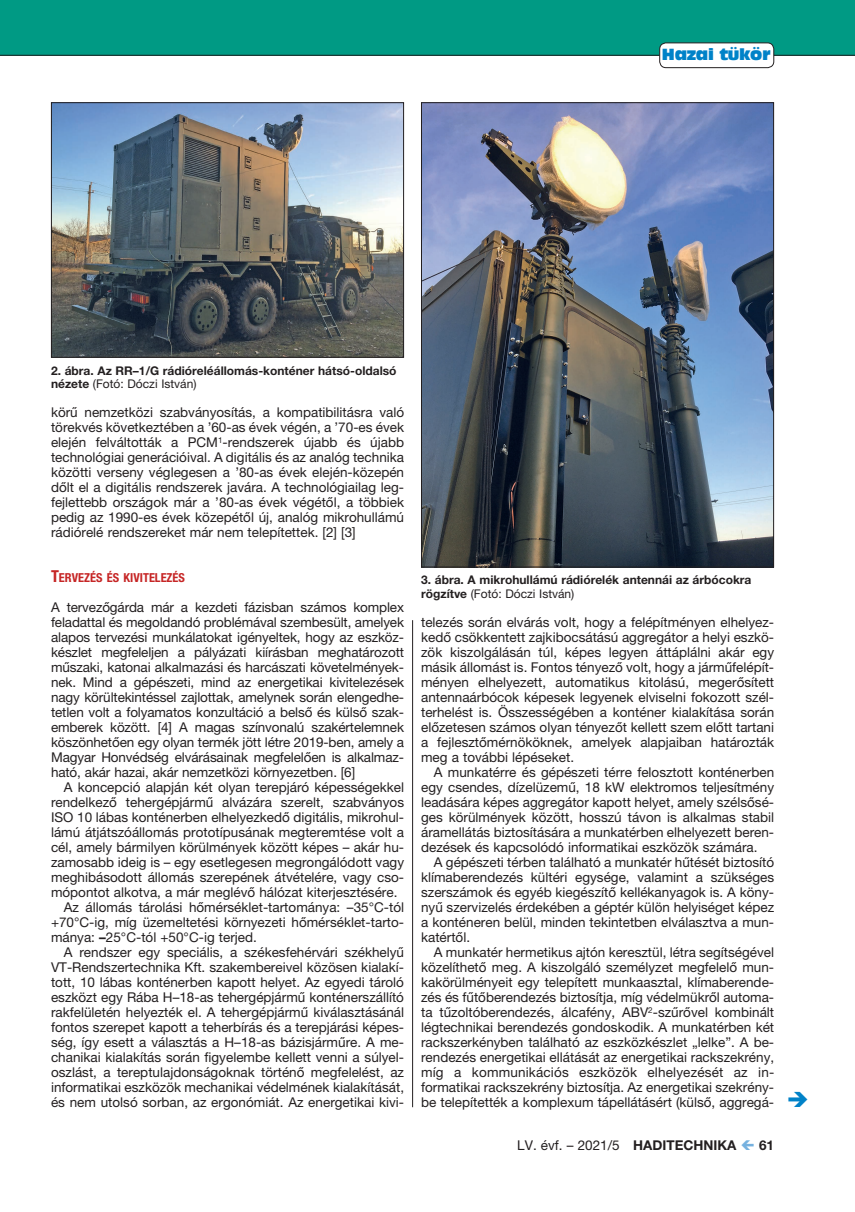
<style>
.page{position:relative;width:855px;height:1212px;background:#fff}
.page>*{position:absolute;margin:0;border:0;box-sizing:border-box;transform-origin:0 0}
.t1{font:15px "Antique Olive Compact";letter-spacing:-.02em;color:#0082c8}
.t2{font:13.5px/15px "Helvetica Neue LT Pro";color:#231f20;text-align:justify}
.t3{font:700 13.5px "Helvetica Neue LT Pro";color:#231f20}
.t4{font:700 condensed 12.3px "Helvetica Neue LT Pro";color:#c62626}
.t5{font:700 12px/13.5px "Helvetica Neue LT Pro";color:#231f20}
.s1{font-weight:400}
.s2{font-size:16.5px}
.s3{font-weight:700}
</style>
<div class="page">
<div style="left:0;top:0;width:855px;height:55px;background:#009a84"></div>
<hr style="left:0;top:55px;width:855px;height:1px;background:#231f20">
<div style="left:659px;top:43px;width:114px;height:25px;background:#fff;border-radius:6px"></div>
<div style="left:659px;top:43px;width:115px;height:25px;border:1px solid #231f20;border-radius:6px"></div>
<img style="left:423px;top:104px;width:349px;height:461px">
<img style="left:53px;top:104px;width:349px;height:252px">
<div style="left:51px;top:102px;width:353px;height:256px;border:1px solid #231f20"></div>
<hr style="left:412px;top:620px;width:1px;height:487px;background:#231f20">
<p class="t1" style="left:662px;top:44px;width:110px">Hazai tükör</p>
<p class="t5" style="left:51px;top:363px;width:347px">2. ábra. Az RR–1/G rádióreléállomás-konténer hátsó-oldalsó nézete <span class="s1">(Fotó: Dóczi István)</span></p>
<p class="t2" style="left:51px;top:405px;width:354px">körű nemzetközi szabványosítás, a kompatibilitásra való törekvés következtében a ’60-as évek végén, a ’70-es évek elején felváltották a PCM<sup>1</sup>-rendszerek újabb és újabb technológiai generációival. A digitális és az analóg technika közötti verseny véglegesen a ’80-as évek elején-közepén dőlt el a digitális rendszerek javára. A technológiailag leg&shy;fejlettebb országok már a ’80-as évek végétől, a többiek pedig az 1990-es évek közepétől új, analóg mikrohullámú rádiórelé rendszereket már nem telepítettek. [2] [3]</p>
<p class="t4" style="left:51px;top:570px;width:135px"><span class="s2">T</span>ERVEZÉS ÉS KIVITELEZÉS</p>
<p class="t2" style="left:51px;top:600px;width:354px">A tervezőgárda már a kezdeti fázisban számos komplex feladattal és megoldandó problémával szembesült, amelyek alapos tervezési munkálatokat igényeltek, hogy az eszköz&shy;készlet megfeleljen a pályázati kiírásban meghatározott műszaki, katonai alkalmazási és harcászati követelmények&shy;nek. Mind a gépészeti, mind az energetikai kivitelezések nagy körültekintéssel zajlottak, amelynek során elengedhe&shy;tetlen volt a folyamatos konzultáció a belső és külső szak&shy;emberek között. [4] A magas színvonalú szakértelemnek köszönhetően egy olyan termék jött létre 2019-ben, amely a Magyar Honvédség elvárásainak megfelelően is alkalmaz&shy;ható, akár hazai, akár nemzetközi környezetben. [6]</p>
<p class="t2" style="left:64px;top:780px;width:342px">A koncepció alapján két olyan terepjáró képességekkel</p>
<p class="t2" style="left:51px;top:795px;width:354px">rendelkező tehergépjármű alvázára szerelt, szabványos</p>
<p class="t2" style="left:51px;top:810px;width:354px">ISO 10 lábas konténerben elhelyezkedő digitális, mikrohul-</p>
<p class="t2" style="left:51px;top:825px;width:354px">lámú átjátszóállomás prototípusának megteremtése volt a</p>
<p class="t2" style="left:51px;top:840px;width:354px">cél, amely bármilyen körülmények között képes – akár hu-</p>
<p class="t2" style="left:51px;top:855px;width:354px">zamosabb ideig is – egy esetlegesen megrongálódott vagy</p>
<p class="t2" style="left:51px;top:870px;width:354px">meghibásodott állomás szerepének átvételére, vagy cso-</p>
<p class="t2" style="left:51px;top:885px;width:348px">mópontot alkotva, a már meglévő hálózat kiterjesztésére.</p>
<p class="t2" style="left:64px;top:900px;width:342px">Az állomás tárolási hőmérséklet-tartománya: –35°C-tól</p>
<p class="t2" style="left:51px;top:915px;width:354px">+70°C-ig, míg üzemeltetési környezeti hőmérséklet-tarto-</p>
<p class="t2" style="left:51px;top:930px;width:207px">mánya: <span class="s3">–</span>25°C-tól +50°C-ig terjed.</p>
<p class="t2" style="left:64px;top:945px;width:342px">A rendszer egy speciális, a székesfehérvári székhelyű</p>
<p class="t2" style="left:51px;top:960px;width:354px">VT-Rendszertechnika Kft. szakembereivel közösen kialakí-</p>
<p class="t2" style="left:51px;top:975px;width:354px">tott, 10 lábas konténerben kapott helyet. Az egyedi tároló</p>
<p class="t2" style="left:51px;top:990px;width:354px">eszközt egy Rába H–18-as tehergépjármű konténerszállító</p>
<p class="t2" style="left:51px;top:1005px;width:354px">rakfelületén helyezték el. A tehergépjármű kiválasztásánál</p>
<p class="t2" style="left:51px;top:1020px;width:354px">fontos szerepet kapott a teherbírás és a terepjárási képes-</p>
<p class="t2" style="left:51px;top:1035px;width:354px">ség, így esett a választás a H–18-as bázisjárműre. A me-</p>
<p class="t2" style="left:51px;top:1050px;width:354px">chanikai kialakítás során figyelembe kellett venni a súlyel-</p>
<p class="t2" style="left:51px;top:1065px;width:354px">oszlást, a tereptulajdonságoknak történő megfelelést, az</p>
<p class="t2" style="left:51px;top:1080px;width:354px">informatikai eszközök mechanikai védelmének kialakítását,</p>
<p class="t2" style="left:51px;top:1095px;width:354px">és nem utolsó sorban, az ergonómiát. Az energetikai kivi-</p>
<p class="t5" style="left:421px;top:573px;width:332px">3. ábra. A mikrohullámú rádiórelék antennái az árbócokra rögzítve <span class="s1">(Fotó: Dóczi István)</span></p>
<p class="t2" style="left:421px;top:615px;width:354px">telezés során elvárás volt, hogy a felépítményen elhelyez&shy;kedő csökkentett zajkibocsátású aggregátor a helyi eszkö&shy;zök kiszolgálásán túl, képes legyen áttáplálni akár egy másik állomást is. Fontos tényező volt, hogy a járműfelépít&shy;ményen elhelyezett, automatikus kitolású, megerősített antennaárbócok képesek legyenek elviselni fokozott szél&shy;terhelést is. Összességében a konténer kialakítása során előzetesen számos olyan tényezőt kellett szem előtt tartani a fejlesztőmérnököknek, amelyek alapjaiban határozták meg a további lépéseket.</p>
<p class="t2" style="left:421px;top:764px;width:354px;text-indent:13px">A munkatérre és gépészeti térre felosztott konténerben egy csendes, dízelüzemű, 18 kW elektromos teljesítmény leadására képes aggregátor kapott helyet, amely szélsősé&shy;ges körülmények között, hosszú távon is alkalmas stabil áramellátás biztosítására a munkatérben elhelyezett beren&shy;dezések és kapcsolódó informatikai eszközök számára.</p>
<p class="t2" style="left:421px;top:854px;width:354px;text-indent:13px">A gépészeti térben található a munkatér hűtését biztosító klímaberendezés kültéri egysége, valamint a szükséges szerszámok és egyéb kiegészítő kellékanyagok is. A kön - nyű szervizelés érdekében a géptér külön helyiséget képez a konténeren belül, minden tekintetben elválasztva a mun&shy;katértől.</p>
<p class="t2" style="left:421px;top:944px;width:354px;text-indent:13px">A munkatér hermetikus ajtón keresztül, létra segítségével közelíthető meg. A kiszolgáló személyzet megfelelő mun&shy;kakörülményeit egy telepített munkaasztal, klímaberende&shy;zés és fűtőberendezés biztosítja, míg védelmükről automa&shy;ta tűzoltóberendezés, álcafény, ABV<sup>2</sup>-szűrővel kombinált légtechnikai berendezés gondoskodik. A munkatérben két rackszerkényben található az eszközkészlet „lelke”. A be&shy;rendezés energetikai ellátását az energetikai rackszekrény, míg a kommunikációs eszközök elhelyezését az in&shy;formatikai rackszekrény biztosítja. Az energetikai szekrény&shy;be telepítették a komplexum tápellátásért (külső, aggregá-</p>
<p class="t2" style="left:517px;top:1137px;width:221px">LV. évf. – 2021/5 <span class="s3">HADITECHNIKA</span></p>
<p class="t3" style="left:759px;top:1137px;width:17px">61</p>
</div>
